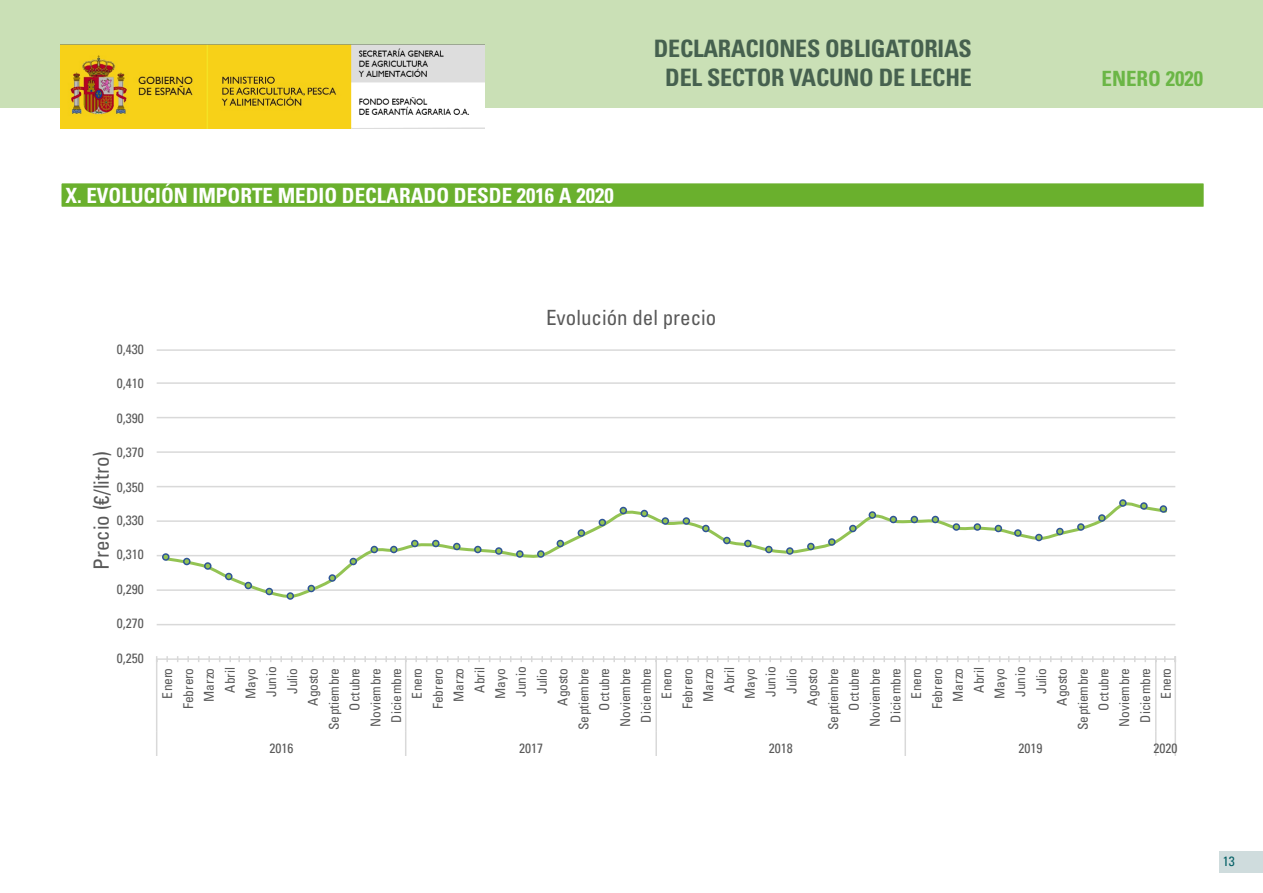
<style>
.page{position:relative;width:1263px;height:893px;background:#fff}
.page>*{position:absolute;margin:0;border:0;box-sizing:border-box;transform-origin:0 0}
.t1{font:700 condensed 24px/28.8px "Univers LT Std";letter-spacing:-.01em;color:#46614f;text-align:center}
.t2{font:700 condensed 21px "Univers LT Std";color:#fff}
.t3{font:condensed 21px "Univers LT Std";color:#595959}
.t4{font:700 condensed 21px "Univers LT Std";color:#6bb646}
.t5{font:condensed 13.5px/20.9px "Univers LT Std";color:#595959;text-align:right}
.t6{font:condensed 13.5px "Univers LT Std";color:#046066}
</style>
<div class="page">
<div style="left:0;top:0;width:1263px;height:108px;background:#cae0b6"></div>
<img style="left:60px;top:44px;width:424px;height:84px">
<div style="left:1219px;top:851px;width:44px;height:21px;background:#cfdcdd"></div>
<div style="left:60px;top:182px;width:1145px;height:26px;background:#6ab02d;border:2px solid #fff"></div>
<hr style="left:157px;top:624px;width:1018px;height:1px;background:#d9d9d9">
<hr style="left:157px;top:555px;width:1018px;height:1px;background:#d9d9d9">
<hr style="left:157px;top:486px;width:1018px;height:1px;background:#d9d9d9">
<hr style="left:157px;top:451px;width:1018px;height:2px;background:#d9d9d9">
<hr style="left:157px;top:417px;width:1018px;height:1px;background:#d9d9d9">
<hr style="left:157px;top:382px;width:1018px;height:2px;background:#d9d9d9">
<hr style="left:157px;top:349px;width:1018px;height:2px;background:#d9d9d9">
<hr style="left:157px;top:658px;width:1018px;height:2px;background:#d9d9d9">
<hr style="left:156px;top:659px;width:1px;height:72px;background:#d9d9d9">
<hr style="left:405px;top:659px;width:1px;height:72px;background:#d9d9d9">
<hr style="left:655px;top:659px;width:2px;height:72px;background:#d9d9d9">
<hr style="left:904px;top:659px;width:2px;height:72px;background:#d9d9d9">
<hr style="left:1155px;top:659px;width:1px;height:72px;background:#d9d9d9">
<hr style="left:1174px;top:659px;width:2px;height:72px;background:#d9d9d9">
<svg style="left:156px;top:731px;width:1px;height:25px"></svg>
<svg style="left:405px;top:731px;width:1px;height:25px"></svg>
<hr style="left:655px;top:731px;width:2px;height:25px;background:#d9d9d9">
<hr style="left:904px;top:731px;width:2px;height:25px;background:#d9d9d9">
<svg style="left:1155px;top:731px;width:1px;height:25px"></svg>
<hr style="left:1174px;top:731px;width:2px;height:25px;background:#d9d9d9">
<svg style="left:163px;top:500px;width:1006px;height:98px"></svg>
<div style="left:162px;top:553px;width:8px;height:8px;border:2px solid #2f5597;border-radius:50%"></div>
<div style="left:183px;top:558px;width:8px;height:7px;border:2px solid #2f5597;border-radius:50%"></div>
<div style="left:204px;top:562px;width:8px;height:8px;border:2px solid #2f5597;border-radius:50%"></div>
<div style="left:225px;top:573px;width:8px;height:7px;border:2px solid #2f5597;border-radius:50%"></div>
<div style="left:245px;top:582px;width:7px;height:7px;border:2px solid #2f5597;border-radius:50%"></div>
<div style="left:266px;top:588px;width:7px;height:7px;border:2px solid #2f5597;border-radius:50%"></div>
<div style="left:287px;top:592px;width:7px;height:8px;border:2px solid #2f5597;border-radius:50%"></div>
<div style="left:308px;top:585px;width:7px;height:7px;border:2px solid #2f5597;border-radius:50%"></div>
<div style="left:329px;top:574px;width:7px;height:8px;border:2px solid #2f5597;border-radius:50%"></div>
<div style="left:350px;top:558px;width:7px;height:7px;border:2px solid #2f5597;border-radius:50%"></div>
<div style="left:371px;top:546px;width:7px;height:7px;border:2px solid #2f5597;border-radius:50%"></div>
<div style="left:390px;top:546px;width:8px;height:7px;border:2px solid #2f5597;border-radius:50%"></div>
<div style="left:411px;top:540px;width:8px;height:7px;border:2px solid #2f5597;border-radius:50%"></div>
<div style="left:432px;top:540px;width:8px;height:7px;border:2px solid #2f5597;border-radius:50%"></div>
<div style="left:453px;top:543px;width:8px;height:7px;border:2px solid #2f5597;border-radius:50%"></div>
<div style="left:474px;top:546px;width:8px;height:7px;border:2px solid #2f5597;border-radius:50%"></div>
<div style="left:495px;top:547px;width:8px;height:8px;border:2px solid #2f5597;border-radius:50%"></div>
<div style="left:516px;top:550px;width:8px;height:8px;border:2px solid #2f5597;border-radius:50%"></div>
<div style="left:537px;top:550px;width:8px;height:8px;border:2px solid #2f5597;border-radius:50%"></div>
<div style="left:557px;top:540px;width:7px;height:7px;border:2px solid #2f5597;border-radius:50%"></div>
<div style="left:578px;top:529px;width:7px;height:8px;border:2px solid #2f5597;border-radius:50%"></div>
<div style="left:599px;top:519px;width:7px;height:7px;border:2px solid #2f5597;border-radius:50%"></div>
<div style="left:620px;top:507px;width:7px;height:7px;border:2px solid #2f5597;border-radius:50%"></div>
<div style="left:641px;top:510px;width:7px;height:7px;border:2px solid #2f5597;border-radius:50%"></div>
<div style="left:662px;top:517px;width:7px;height:8px;border:2px solid #2f5597;border-radius:50%"></div>
<div style="left:683px;top:517px;width:7px;height:8px;border:2px solid #2f5597;border-radius:50%"></div>
<div style="left:702px;top:525px;width:8px;height:7px;border:2px solid #2f5597;border-radius:50%"></div>
<div style="left:723px;top:537px;width:8px;height:7px;border:2px solid #2f5597;border-radius:50%"></div>
<div style="left:744px;top:540px;width:8px;height:7px;border:2px solid #2f5597;border-radius:50%"></div>
<div style="left:765px;top:546px;width:8px;height:7px;border:2px solid #2f5597;border-radius:50%"></div>
<div style="left:786px;top:547px;width:8px;height:8px;border:2px solid #2f5597;border-radius:50%"></div>
<div style="left:807px;top:543px;width:8px;height:7px;border:2px solid #2f5597;border-radius:50%"></div>
<div style="left:828px;top:538px;width:8px;height:8px;border:2px solid #2f5597;border-radius:50%"></div>
<div style="left:849px;top:525px;width:8px;height:7px;border:2px solid #2f5597;border-radius:50%"></div>
<div style="left:869px;top:511px;width:7px;height:8px;border:2px solid #2f5597;border-radius:50%"></div>
<div style="left:890px;top:516px;width:7px;height:7px;border:2px solid #2f5597;border-radius:50%"></div>
<div style="left:911px;top:516px;width:7px;height:7px;border:2px solid #2f5597;border-radius:50%"></div>
<div style="left:932px;top:516px;width:7px;height:7px;border:2px solid #2f5597;border-radius:50%"></div>
<div style="left:953px;top:523px;width:7px;height:8px;border:2px solid #2f5597;border-radius:50%"></div>
<div style="left:974px;top:523px;width:7px;height:8px;border:2px solid #2f5597;border-radius:50%"></div>
<div style="left:995px;top:525px;width:7px;height:7px;border:2px solid #2f5597;border-radius:50%"></div>
<div style="left:1014px;top:529px;width:8px;height:8px;border:2px solid #2f5597;border-radius:50%"></div>
<div style="left:1035px;top:534px;width:8px;height:7px;border:2px solid #2f5597;border-radius:50%"></div>
<div style="left:1056px;top:528px;width:8px;height:7px;border:2px solid #2f5597;border-radius:50%"></div>
<div style="left:1077px;top:523px;width:8px;height:8px;border:2px solid #2f5597;border-radius:50%"></div>
<div style="left:1098px;top:514px;width:8px;height:8px;border:2px solid #2f5597;border-radius:50%"></div>
<div style="left:1119px;top:499px;width:8px;height:8px;border:2px solid #2f5597;border-radius:50%"></div>
<div style="left:1140px;top:502px;width:8px;height:8px;border:2px solid #2f5597;border-radius:50%"></div>
<div style="left:1160px;top:505px;width:7px;height:8px;border:2px solid #2f5597;border-radius:50%"></div>
<h2 class="t2" style="left:65px;top:182px;width:550px">X. EVOLUCIÓN IMPORTE MEDIO DECLARADO DESDE 2016 A 2020</h2>
<h1 class="t1" style="left:654px;top:34px;width:319px">DECLARACIONES OBLIGATORIAS<br>DEL SECTOR VACUNO DE LECHE</h1>
<h2 class="t4" style="left:1101px;top:66px;width:103px">ENERO 2020</h2>
<p class="t5" style="left:117px;top:338px;width:28px">0,430</p>
<p class="t5" style="left:117px;top:373px;width:28px">0,410</p>
<p class="t5" style="left:117px;top:407px;width:28px">0,390</p>
<p class="t5" style="left:117px;top:442px;width:28px">0,370</p>
<h2 class="t3" style="left:88px;top:570px;width:120px;rotate:-90deg">Precio (€/litro)</h2>
<p class="t5" style="left:117px;top:476px;width:28px">0,350</p>
<p class="t5" style="left:117px;top:509px;width:28px">0,330</p>
<p class="t5" style="left:117px;top:544px;width:28px">0,310</p>
<p class="t5" style="left:117px;top:578px;width:28px">0,290</p>
<p class="t5" style="left:117px;top:613px;width:28px">0,270</p>
<p class="t5" style="left:117px;top:647px;width:28px">0,250</p>
<h2 class="t3" style="left:546px;top:305px;width:172px">Evolución del precio</h2>
<p class="t5" style="left:157px;top:730px;width:65px;rotate:-90deg">Enero<br>Febrero<br>Marzo<br>Abril<br>Mayo<br>Junio<br>Julio<br>Agosto<br>Septiembre<br>Octubre<br>Noviembre<br>Diciembre<br>Enero<br>Febrero<br>Marzo<br>Abril<br>Mayo<br>Junio<br>Julio<br>Agosto<br>Septiembre<br>Octubre<br>Noviembre<br>Diciembre<br>Enero<br>Febrero<br>Marzo<br>Abril<br>Mayo<br>Junio<br>Julio<br>Agosto<br>Septiembre<br>Octubre<br>Noviembre<br>Diciembre<br>Enero<br>Febrero<br>Marzo<br>Abril<br>Mayo<br>Junio<br>Julio<br>Agosto<br>Septiembre<br>Octubre<br>Noviembre<br>Diciembre<br>Enero</p>
<p class="t5" style="left:270px;top:737px;width:25px">2016</p>
<p class="t5" style="left:519px;top:737px;width:25px">2017</p>
<p class="t5" style="left:769px;top:737px;width:25px">2018</p>
<p class="t5" style="left:1018px;top:737px;width:25px">2019</p>
<p class="t5" style="left:1153px;top:737px;width:25px">2020</p>
<p class="t6" style="left:1223px;top:853px;width:13px">13</p>
</div>
